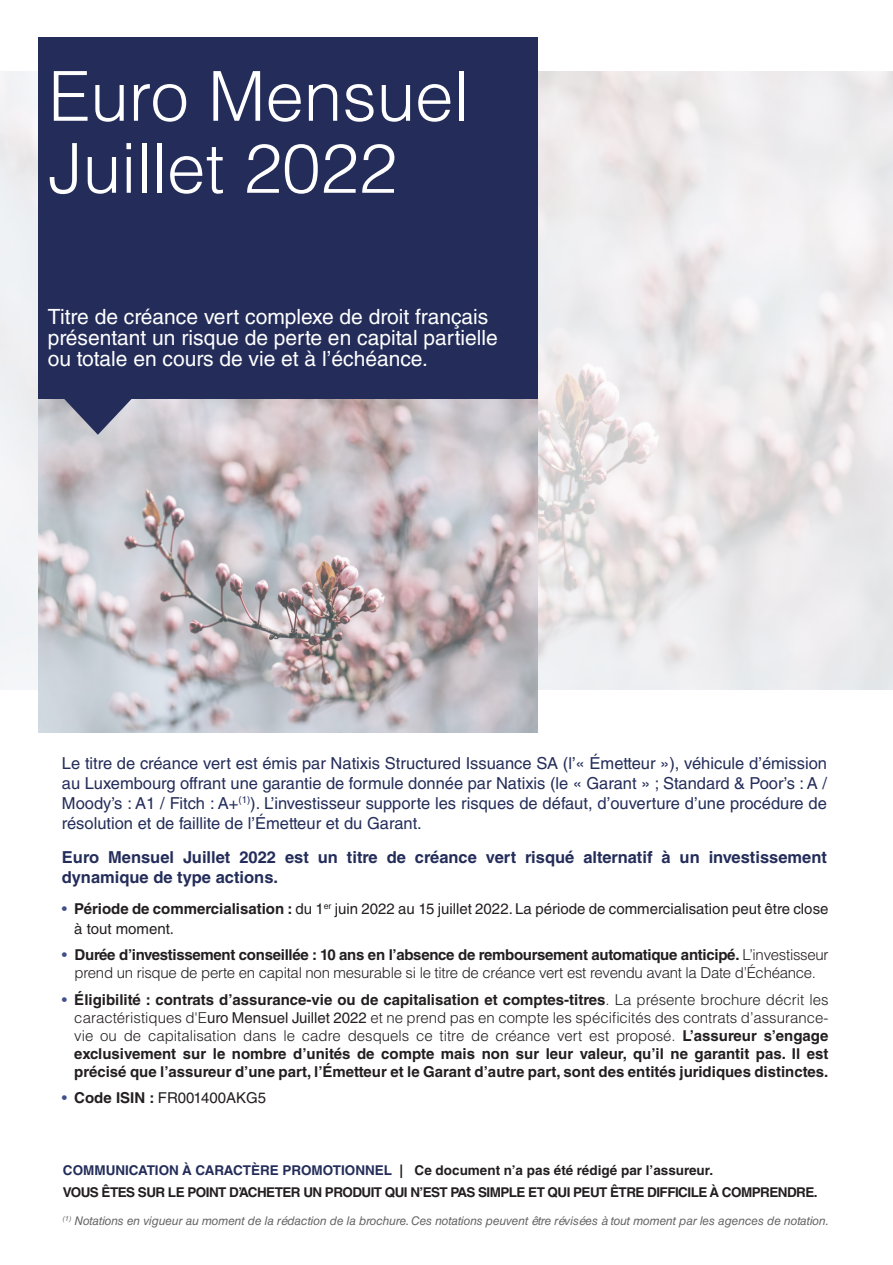
<style>
.page{position:relative;width:893px;height:1265px;background:#fff}
.page>*{position:absolute;margin:0;border:0;box-sizing:border-box;transform-origin:0 0}
.t1{font:300 69px/72px "Helvetica LT Std";color:#fff}
.t2{font:21px/21px "Helvetica LT Std";color:#fff}
.t3{font:16.5px/19.8px "Helvetica LT Std";color:#242d5a;text-align:justify}
.t4{font:700 16.5px/19.8px "Helvetica LT Std";color:#242d5a}
.t5{font:700 15px/18px "Helvetica LT Std";color:#231f20;text-align:justify}
.t6{font:300 15px/18px "Helvetica LT Std";letter-spacing:-.02em;color:#231f20;text-align:center}
.t7{font:15px/19.8px "Helvetica LT Std";color:#231f20}
.t8{font:700 13.5px "Helvetica LT Std";letter-spacing:-.04em;color:#231f20}
.t9{font:700 13.5px "Helvetica LT Std";color:#231f20}
.t10{font:italic 12px "Helvetica LT Std";letter-spacing:-.01em;color:#666}
.s1{color:#414f89}
.s2{font-weight:700}
.s3{font-weight:400;color:#414f89}
.s4{font-weight:300}
.s5{font-weight:400}
.s6{color:#242d5a}
</style>
<div class="page">
<img style="left:0;top:72px;width:893px;height:617px">
<img style="left:38px;top:399px;width:500px;height:333px">
<div style="left:38px;top:37px;width:500px;height:362px;background:#242d5a"></div>
<svg style="left:57px;top:399px;width:82px;height:36px;background:#888ba0"></svg>
<p class="t1" style="left:48px;top:60px;width:422px">Euro Mensuel<br>Juillet 2022</p>
<p class="t2" style="left:48px;top:306px;width:452px">Titre de créance vert complexe de droit français présentant un risque de perte en capital partielle ou totale en cours de vie et à l’échéance.</p>
<p class="t3" style="left:62px;top:754px;width:767px">Le titre de créance vert est émis par Natixis Structured Issuance SA (l’« Émetteur »), véhicule d’émission au Luxembourg offrant une garantie de formule donnée par Natixis (le « Garant » ; Standard &amp; Poor’s : A / Moody’s : A1 / Fitch : A+<sup>(1)</sup>). L’investisseur supporte les risques de défaut, d’ouverture d’une procédure de résolution et de faillite de l’Émetteur et du Garant.</p>
<p class="t4" style="left:62px;top:847px;width:766px">Euro Mensuel Juillet 2022 est un titre de créance vert risqué alternatif à un investissement dynamique de type actions.</p>
<p class="t7" style="left:74px;top:899px;width:756px;text-indent:-12px"><span class="s1">•</span> <span class="s2">Période de commercialisation :</span> du 1<sup>er</sup> juin 2022 au 15 juillet 2022. La période de commercialisation peut être close à tout moment.</p>
<p class="t6" style="left:62px;top:946px;width:768px"><span class="s3">•</span> <span class="s2">Durée d’investissement conseillée : 10 ans en l’absence de remboursement automatique anticipé.</span> L’investisseur prend un risque de perte en capital non mesurable si le titre de créance vert est revendu avant la Date d’Échéance.</p>
<p class="t5" style="left:74px;top:990px;width:756px;text-indent:-12px"><span class="s3">•</span> Éligibilité : contrats d’assurance-vie ou de capitalisation et comptes-titres<span class="s4">. La présente brochure décrit les caractéristiques d'E</span><span class="s5">uro Mensuel Juillet 2022</span> <span class="s4">et ne prend pas en compte les spécificités des contrats d’assurance&shy;vie ou de capitalisation dans le cadre desquels ce titre de créance vert est proposé.</span> L’assureur s’engage exclusivement sur le nombre d’unités de compte mais non sur leur valeur, qu’il ne garantit pas. Il est précisé que l’assureur d’une part, l’Émetteur et le Garant d’autre part, sont des entités juridiques distinctes.</p>
<p class="t7" style="left:62px;top:1088px;width:206px"><span class="s1">•</span> <span class="s2">Code ISIN :</span> FR001400AKG5</p>
<p class="t9" style="left:63px;top:1162px;width:652px"><span class="s6">COMMUNICATION À CARACTÈRE PROMOTIONNEL</span> | Ce document n’a pas été rédigé par l’assureur.</p>
<p class="t8" style="left:63px;top:1184px;width:756px">VOUS ÊTES SUR LE POINT D’ACHETER UN PRODUIT QUI N’EST PAS SIMPLE ET QUI PEUT ÊTRE DIFFICILE À COMPRENDRE.</p>
<p class="t10" style="left:63px;top:1214px;width:768px"><sup>(1)</sup> Notations en vigueur au moment de la rédaction de la brochure. Ces notations peuvent être révisées à tout moment par les agences de notation.</p>
</div>
